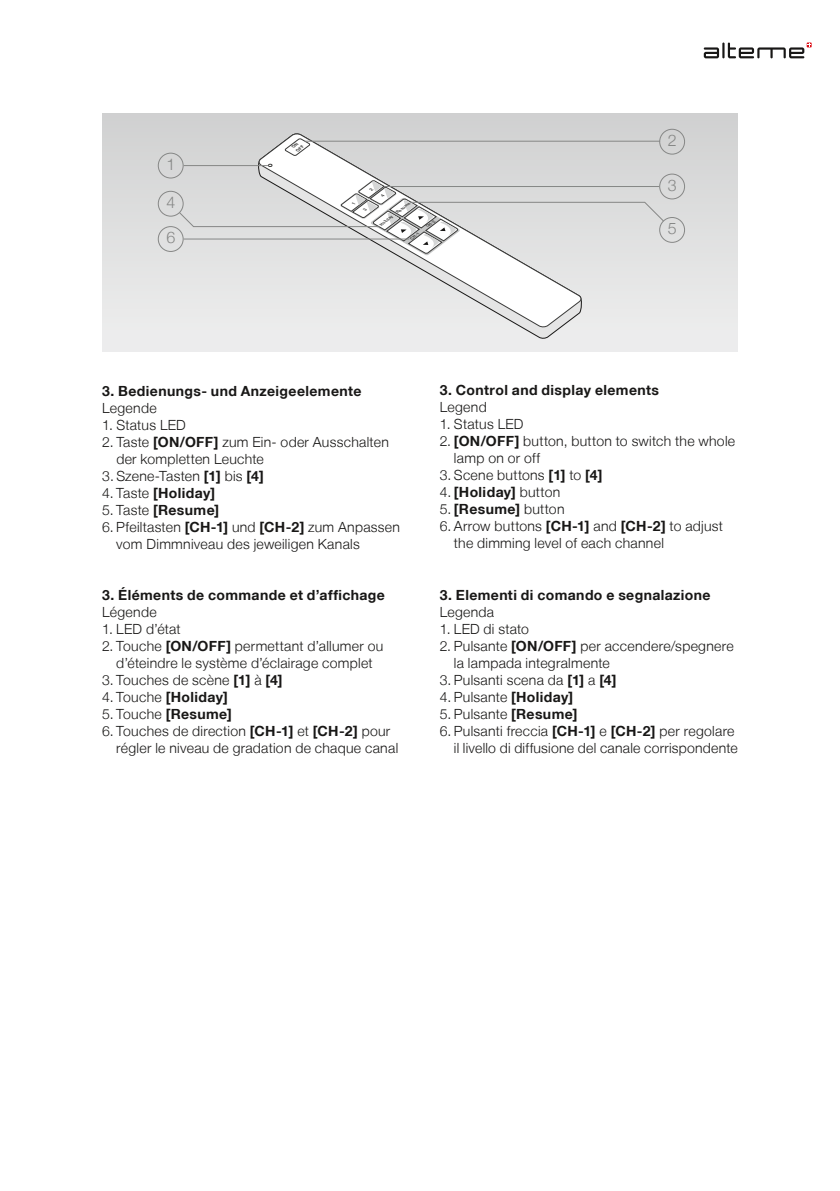
<style>
.page{position:relative;width:840px;height:1191px;background:#fff}
.page>*{position:absolute;margin:0;border:0;box-sizing:border-box;transform-origin:0 0}
.t1{font:300 16px "Helvetica Neue LT";color:#868786}
.t2{font:300 14px/17px "Helvetica Neue LT";letter-spacing:.02em;color:#181716}
.t3{font:700 14px "Helvetica Neue LT";letter-spacing:.03em;color:#181716}
.t4{font:italic 700 4.4px/5.2px "Helvetica Neue";color:#40403f}
.t5{font:italic 700 4px "Helvetica Neue";color:#40403f}
.s1{font-weight:700}
.s2{font-weight:300}
</style>
<div class="page">
<svg style="left:703px;top:43px;width:108px;height:15px"></svg>
<div style="left:102px;top:113px;width:635px;height:238px;background:linear-gradient(to bottom,#cfd0d0,#eeeeef)"></div>
<div style="left:258px;top:328px;width:323px;height:10px;background:#ececed"></div>
<svg style="left:258px;top:134px;width:323px;height:194px"></svg>
<svg style="left:268px;top:164px;width:4px;height:3px"></svg>
<svg style="left:284px;top:138px;width:26px;height:18px"></svg>
<div style="left:158px;top:153px;width:25px;height:25px;border:1px solid #868786;border-radius:50%"></div>
<div style="left:658px;top:129px;width:26px;height:26px;border:1px solid #868786;border-radius:50%"></div>
<div style="left:158px;top:191px;width:25px;height:26px;border:1px solid #868786;border-radius:50%"></div>
<div style="left:658px;top:174px;width:26px;height:25px;border:1px solid #868786;border-radius:50%"></div>
<div style="left:158px;top:226px;width:25px;height:26px;border:1px solid #868786;border-radius:50%"></div>
<div style="left:658px;top:217px;width:26px;height:26px;border:1px solid #868786;border-radius:50%"></div>
<hr style="left:183px;top:165px;width:85px;height:1px;background:#868786">
<hr style="left:304px;top:141px;width:355px;height:1px;background:#868786">
<svg style="left:178px;top:180px;width:486px;height:75px;background:#d9dada"></svg>
<p class="t1" style="left:166px;top:154px;width:10px">1</p>
<p class="t1" style="left:166px;top:192px;width:10px">4</p>
<p class="t1" style="left:166px;top:228px;width:10px">6</p>
<p class="t4" style="left:292px;top:144px;width:10px;text-indent:-1px;rotate:-37deg">ON<br>OFF</p>
<p class="t5" style="left:395px;top:210px;width:18px;rotate:-37deg">Resume</p>
<p class="t5" style="left:379px;top:222px;width:16px;rotate:-37deg">Holiday</p>
<p class="t5" style="left:425px;top:224px;width:12px;rotate:-37deg">CH-2</p>
<p class="t5" style="left:409px;top:236px;width:12px;rotate:-37deg">CH-1</p>
<p class="t1" style="left:667px;top:130px;width:10px">2</p>
<p class="t1" style="left:667px;top:175px;width:10px">3</p>
<p class="t1" style="left:667px;top:219px;width:10px">5</p>
<p class="t3" style="left:102px;top:382px;width:261px">3. Bedienungs- und Anzeigeelemente</p>
<p class="t2" style="left:102px;top:399px;width:56px">Legende</p>
<p class="t2" style="left:102px;top:416px;width:85px">1. Status LED</p>
<p class="t2" style="left:116px;top:433px;width:274px;text-indent:-14px">2. Taste <span class="s1">[ON/OFF]</span> zum Ein- oder Ausschalten der kompletten Leuchte</p>
<p class="t2" style="left:102px;top:467px;width:163px">3. Szene-Tasten <span class="s1">[1]</span> bis <span class="s1">[4]</span></p>
<p class="t3" style="left:102px;top:484px;width:114px"><span class="s2">4. Taste</span> [Holiday]</p>
<p class="t3" style="left:102px;top:501px;width:119px"><span class="s2">5. Taste</span> [Resume]</p>
<p class="t2" style="left:116px;top:518px;width:285px;text-indent:-14px">6. Pfeiltasten <span class="s1">[CH-1]</span> und <span class="s1">[CH-2]</span> zum Anpassen vom Dimmniveau des jeweiligen Kanals</p>
<p class="t3" style="left:102px;top:586px;width:284px">3. Éléments de commande et d’affichage</p>
<p class="t2" style="left:102px;top:603px;width:56px">Légende</p>
<p class="t2" style="left:102px;top:620px;width:80px">1. LED d’état</p>
<p class="t2" style="left:102px;top:637px;width:282px;text-align:center">2. Touche <span class="s1">[ON/OFF]</span> permettant d’allumer ou d’éteindre le système d’éclairage complet</p>
<p class="t2" style="left:102px;top:671px;width:182px">3. Touches de scène <span class="s1">[1]</span> à <span class="s1">[4]</span></p>
<p class="t3" style="left:102px;top:688px;width:127px"><span class="s2">4. Touche</span> [Holiday]</p>
<p class="t2" style="left:102px;top:705px;width:131px">5. Touche <span class="s1">[Resume]</span></p>
<p class="t2" style="left:116px;top:722px;width:283px;text-indent:-14px">6. Touches de direction <span class="s1">[CH-1]</span> et <span class="s1">[CH-2]</span> pour régler le niveau de gradation de chaque canal</p>
<p class="t3" style="left:439px;top:382px;width:221px">3. Control and display elements</p>
<p class="t2" style="left:439px;top:399px;width:48px">Legend</p>
<p class="t2" style="left:439px;top:416px;width:85px">1. Status LED</p>
<p class="t2" style="left:453px;top:433px;width:282px;text-indent:-14px">2. <span class="s1">[ON/OFF]</span> button, button to switch the whole lamp on or off</p>
<p class="t2" style="left:439px;top:467px;width:164px">3. Scene buttons <span class="s1">[1]</span> to <span class="s1">[4]</span></p>
<p class="t3" style="left:439px;top:484px;width:122px"><span class="s2">4.</span> [Holiday] <span class="s2">button</span></p>
<p class="t2" style="left:439px;top:501px;width:126px">5. <span class="s1">[Resume]</span> button</p>
<p class="t2" style="left:453px;top:518px;width:270px;text-indent:-14px">6. Arrow buttons <span class="s1">[CH-1]</span> and <span class="s1">[CH-2]</span> to adjust the dimming level of each channel</p>
<p class="t3" style="left:439px;top:586px;width:272px">3. Elementi di comando e segnalazione</p>
<p class="t2" style="left:439px;top:603px;width:56px">Legenda</p>
<p class="t2" style="left:439px;top:619px;width:91px">1. LED di stato</p>
<p class="t2" style="left:453px;top:636px;width:281px;text-indent:-14px">2. Pulsante <span class="s1">[ON/OFF]</span> per accendere/spegnere la lampada integralmente</p>
<p class="t2" style="left:439px;top:670px;width:178px">3. Pulsanti scena da <span class="s1">[1]</span> a <span class="s1">[4]</span></p>
<p class="t2" style="left:439px;top:687px;width:135px">4. Pulsante <span class="s1">[Holiday]</span></p>
<p class="t2" style="left:439px;top:704px;width:139px">5. Pulsante <span class="s1">[Resume]</span></p>
<p class="t2" style="left:439px;top:721px;width:299px;text-align:right">6. Pulsanti freccia <span class="s1">[CH-1]</span> e <span class="s1">[CH-2]</span> per regolare il livello di diffusione del canale corrispondente</p>
</div>
